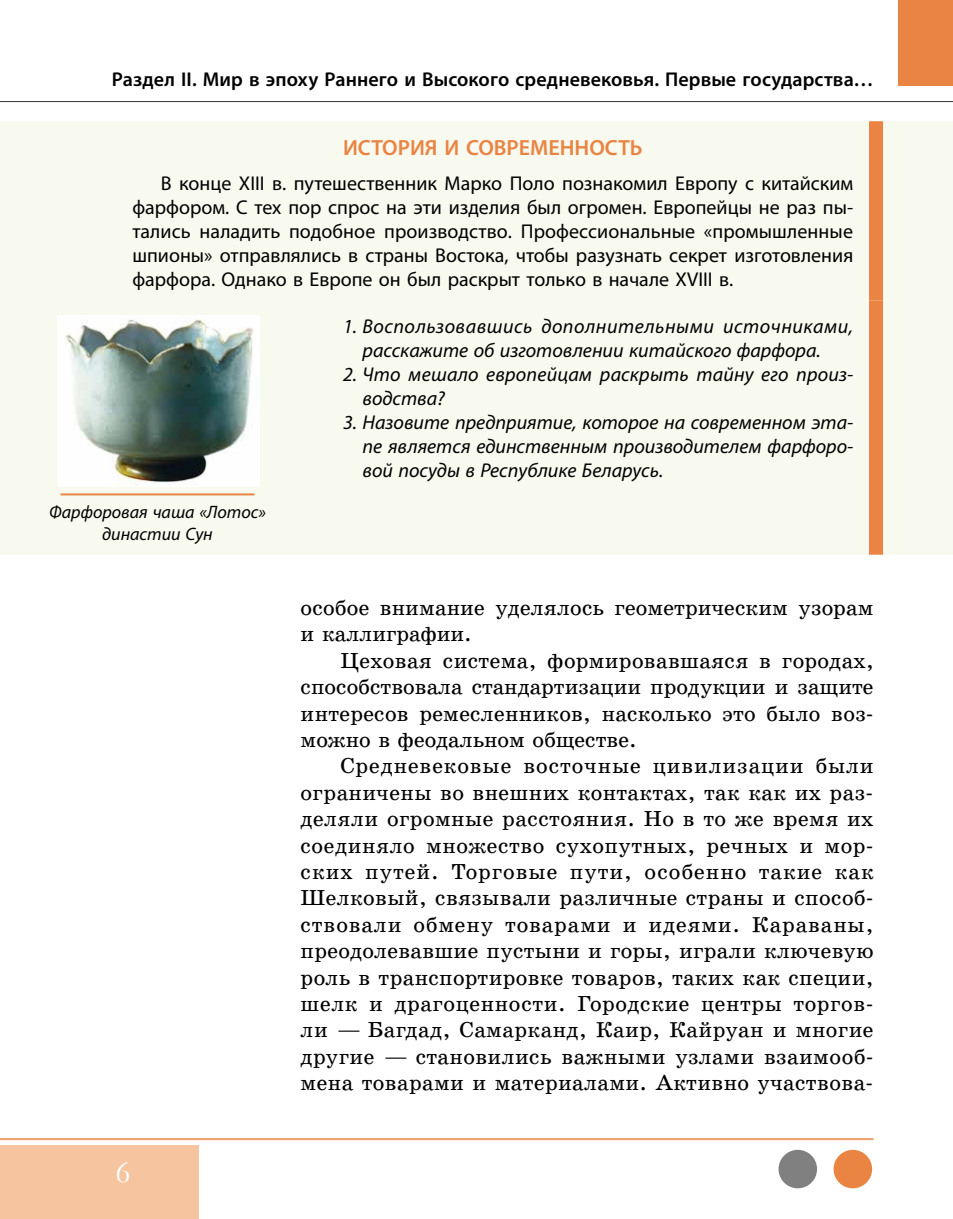
<style>
.page{position:relative;width:953px;height:1219px;background:#fff}
.page>*{position:absolute;margin:0;border:0;box-sizing:border-box;transform-origin:0 0}
.t1{font:32px "Garamond";color:#fff}
.t2{font:22px/26.4px "School Book Web";letter-spacing:.01em;color:#000;text-align:justify}
.t3{font:600 22px "Myriad Pro";color:#e98442}
.t4{font:20px/24px "Myriad Pro";color:#000;text-align:justify}
.t5{font:italic 20px/24px "Myriad Pro";letter-spacing:.005em;color:#000}
.t6{font:italic 20px/24px "Myriad Pro";letter-spacing:.025em;color:#000}
.t7{font:600 20px "Myriad Pro";letter-spacing:.005em;color:#000}
.t8{font:italic 18px/21.6px "Myriad Pro";color:#000;text-align:center}
</style>
<div class="page">
<hr style="left:0;top:101px;width:952px;height:1px;background:#000">
<div style="left:898px;top:0;width:54px;height:86px;background:#e98442"></div>
<div style="left:0;top:1145px;width:198px;height:74px;background:#f6c49f"></div>
<div style="left:778px;top:1150px;width:39px;height:38px;background:#808080;border-radius:50%"></div>
<div style="left:833px;top:1150px;width:39px;height:38px;background:#e98442;border-radius:50%"></div>
<hr style="left:0;top:1138px;width:873px;height:2px;background:#e98442">
<div style="left:0;top:121px;width:952px;height:434px;background:#f8f9ef"></div>
<div style="left:869px;top:121px;width:14px;height:179px;background:#e98442"></div>
<div style="left:869px;top:300px;width:14px;height:255px;background:#e98442"></div>
<img style="left:58px;top:316px;width:201px;height:170px">
<hr style="left:60px;top:493px;width:194px;height:2px;background:#e98442">
<p class="t7" style="left:112px;top:67px;width:763px">Раздел II. Мир в эпоху Раннего и Высокого средневековья. Первые государства…</p>
<p class="t3" style="left:343px;top:133px;width:301px">ИСТОРИЯ И СОВРЕМЕННОСТЬ</p>
<p class="t4" style="left:132px;top:171px;width:722px;text-indent:28px">В конце XIII в. путешественник Марко Поло познакомил Европу с китайским фарфором. С тех пор спрос на эти изделия был огромен. Европейцы не раз пы&shy;тались наладить подобное производство. Профессиональные «промышленные шпионы» отправлялись в страны Востока, чтобы разузнать секрет изготовления фарфора. Однако в Европе он был раскрыт только в начале XVIII в.</p>
<p class="t6" style="left:362px;top:313px;width:492px;text-indent:-20px">1. Воспользовавшись дополнительными источниками, расскажите об изготовлении китайского фарфора.</p>
<p class="t5" style="left:362px;top:361px;width:492px;text-indent:-20px">2. Что мешало европейцам раскрыть тайну его произ&shy;водства?</p>
<p class="t5" style="left:362px;top:409px;width:492px;text-align:justify;text-indent:-20px">3. Назовите предприятие, которое на современном эта&shy;пе является единственным производителем фарфоро&shy;вой посуды в Республике Беларусь.</p>
<p class="t8" style="left:49px;top:501px;width:218px">Фарфоровая чаша «Лотос» династии Сун</p>
<h1 class="t1" style="left:115px;top:1150px;width:17px">6</h1>
<p class="t2" style="left:300px;top:595px;width:574px">особое внимание уделялось геометрическим узорам и каллиграфии.</p>
<p class="t2" style="left:300px;top:647px;width:574px;text-indent:40px">Цеховая система, формировавшаяся в городах, способствовала стандартизации продукции и защите интересов ремесленников, насколько это было воз&shy;можно в феодальном обществе.</p>
<p class="t2" style="left:300px;top:753px;width:574px;text-indent:40px">Средневековые восточные цивилизации были ограничены во внешних контактах, так как их раз&shy;деляли огромные расстояния. Но в то же время их соединяло множество сухопутных, речных и мор&shy;ских путей. Торговые пути, особенно такие как Шелковый, связывали различные страны и способ&shy;ствовали обмену товарами и идеями. Караваны, преодолевавшие пустыни и горы, играли ключевую роль в транспортировке товаров, таких как специи, шелк и драгоценности. Городские центры торгов&shy;ли — Багдад, Самарканд, Каир, Кайруан и многие другие — становились важными узлами взаимооб&shy;мена товарами и материалами. Активно участвова-</p>
</div>
